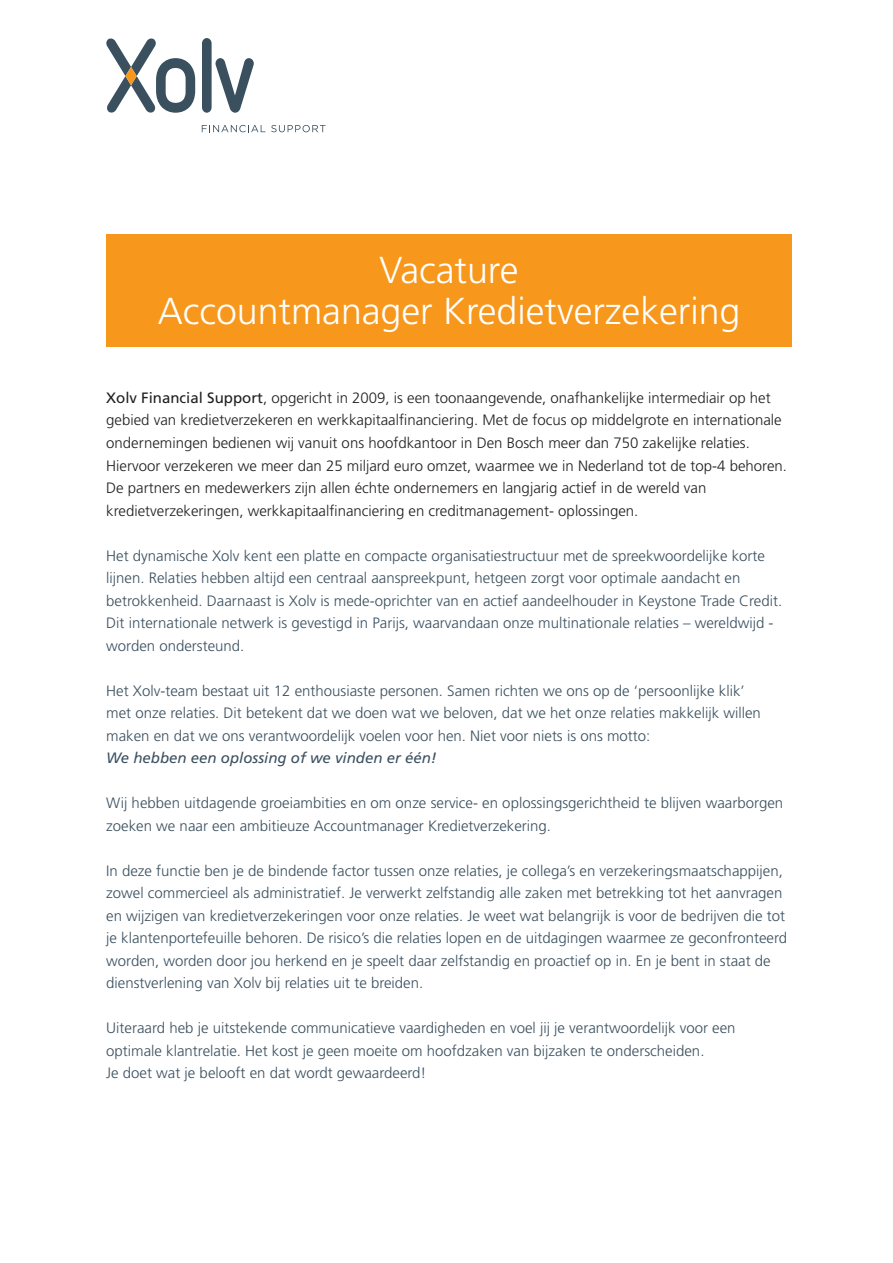
<style>
.page{position:relative;width:893px;height:1263px;background:#fff}
.page>*{position:absolute;margin:0;border:0;box-sizing:border-box;transform-origin:0 0}
.t1{font:300 37.5px "Frutiger";color:#fff}
.t2{font:300 15px/22.5px "Frutiger";color:#3b505f}
.t3{font:300 15px/22.5px "Frutiger";color:#231f20}
.s1{font-weight:400}
.s2{font-weight:400;font-style:italic}
</style>
<div class="page">
<svg style="left:202px;top:38px;width:52px;height:75px"></svg>
<svg style="left:106px;top:38px;width:89px;height:75px"></svg>
<div style="left:106px;top:234px;width:686px;height:113px;background:#f7981d"></div>
<svg style="left:202px;top:125px;width:63px;height:7px"></svg>
<svg style="left:271px;top:125px;width:55px;height:7px"></svg>
<p class="t1" style="left:380px;top:248px;width:140px">Vacature</p>
<p class="t1" style="left:158px;top:290px;width:584px">Accountmanager Kredietverzekering</p>
<p class="t3" style="left:106px;top:386px;width:682px"><span class="s1">Xolv Financial Support</span>, opgericht in 2009, is een toonaangevende, onafhankelijke intermediair op het gebied van kredietverzekeren en werkkapitaalfinanciering. Met de focus op middelgrote en internationale ondernemingen bedienen wij vanuit ons hoofdkantoor in Den Bosch meer dan 750 zakelijke relaties.<br>Hiervoor verzekeren we meer dan 25 miljard euro omzet, waarmee we in Nederland tot de top-4 behoren.<br>De partners en medewerkers zijn allen échte ondernemers en langjarig actief in de wereld van kredietverzekeringen, werkkapitaalfinanciering en creditmanagement- oplossingen.</p>
<p class="t2" style="left:106px;top:544px;width:677px">Het dynamische Xolv kent een platte en compacte organisatiestructuur met de spreekwoordelijke korte lijnen. Relaties hebben altijd een centraal aanspreekpunt, hetgeen zorgt voor optimale aandacht en betrokkenheid. Daarnaast is Xolv is mede-oprichter van en actief aandeelhouder in Keystone Trade Credit.<br>Dit internationale netwerk is gevestigd in Parijs, waarvandaan onze multinationale relaties – wereldwijd - worden ondersteund.</p>
<p class="t2" style="left:106px;top:679px;width:656px">Het Xolv-team bestaat uit 12 enthousiaste personen. Samen richten we ons op de ‘persoonlijke klik’ met onze relaties. Dit betekent dat we doen wat we beloven, dat we het onze relaties makkelijk willen maken en dat we ons verantwoordelijk voelen voor hen. Niet voor niets is ons motto:<br><span class="s2">We hebben een oplossing of we vinden er één!</span></p>
<p class="t2" style="left:106px;top:791px;width:678px">Wij hebben uitdagende groeiambities en om onze service- en oplossingsgerichtheid te blijven waarborgen zoeken we naar een ambitieuze Accountmanager Kredietverzekering.</p>
<p class="t2" style="left:106px;top:859px;width:682px">In deze functie ben je de bindende factor tussen onze relaties, je collega’s en verzekeringsmaatschappijen, zowel commercieel als administratief. Je verwerkt zelfstandig alle zaken met betrekking tot het aanvragen en wijzigen van kredietverzekeringen voor onze relaties. Je weet wat belangrijk is voor de bedrijven die tot je klantenportefeuille behoren. De risico’s die relaties lopen en de uitdagingen waarmee ze geconfronteerd worden, worden door jou herkend en je speelt daar zelfstandig en proactief op in. En je bent in staat de dienstverlening van Xolv bij relaties uit te breiden.</p>
<p class="t2" style="left:106px;top:1016px;width:631px">Uiteraard heb je uitstekende communicatieve vaardigheden en voel jij je verantwoordelijk voor een optimale klantrelatie. Het kost je geen moeite om hoofdzaken van bijzaken te onderscheiden.</p>
<p class="t2" style="left:106px;top:1061px;width:322px">Je doet wat je belooft en dat wordt gewaardeerd!</p>
</div>
